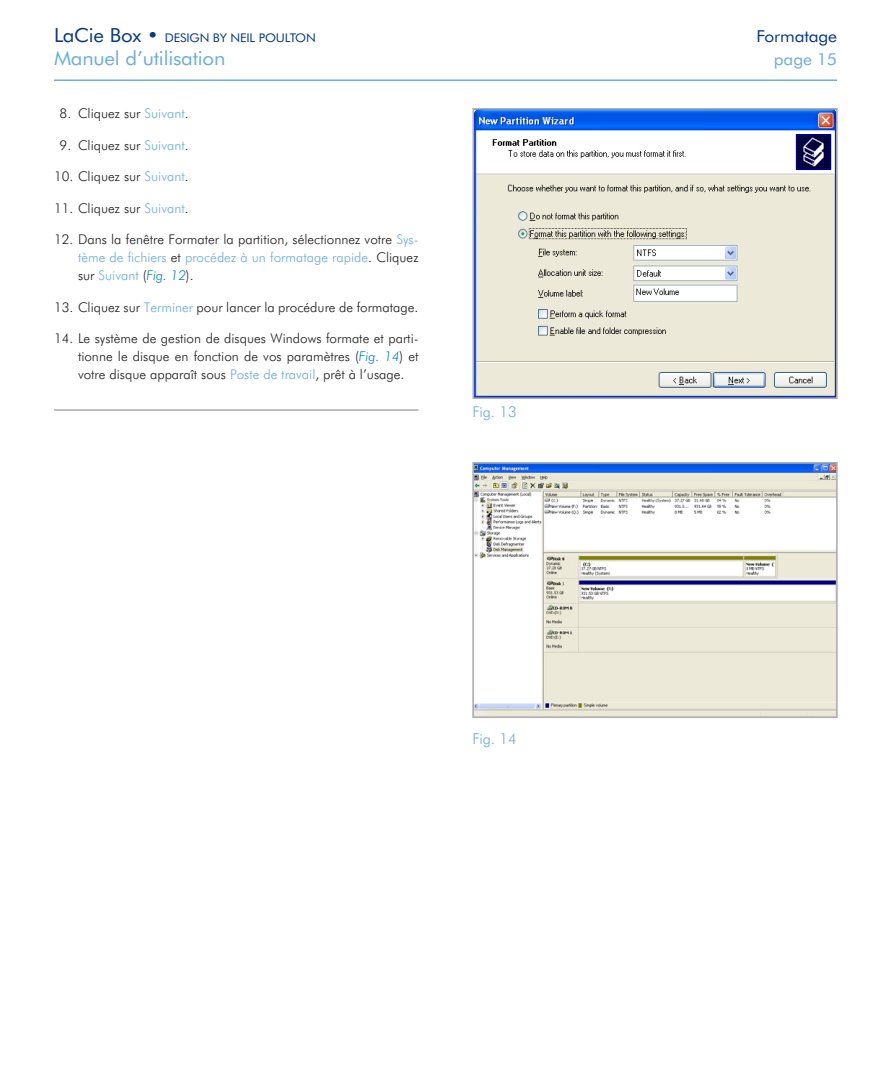
<style>
.page{position:relative;width:891px;height:1080px;background:#fff}
.page>*{position:absolute;margin:0;border:0;box-sizing:border-box;transform-origin:0 0}
.t1{font:19.5px "Futura BT";letter-spacing:-.01em;color:#6caddf;scale:1.05 1}
.t2{font:16.5px "Futura BT";letter-spacing:-.01em;color:#083981;scale:1.05 1}
.t3{font:16.5px "Futura BT";letter-spacing:-.01em;color:#6caddf;scale:1.05 1}
.t4{font:300 15px "Futura BT";color:#6caddf}
.Numbering_123{font:300 13.5px/18px "Futura BT";color:#231f20;text-align:justify}
.t5{font:12px "Futura BT";letter-spacing:-.01em;color:#083981;scale:1.05 1}
.s1{font-size:19.5px}
.s2{color:#6caddf}
.s3{font-style:italic;color:#0082c8}
</style>
<div class="page">
<hr style="left:54px;top:80px;width:783px;height:1px;background:#6caddf">
<svg style="left:472px;top:108px;width:366px;height:291px"></svg>
<hr style="left:54px;top:409px;width:364px;height:2px;background:#a8a9ad">
<svg style="left:472px;top:462px;width:366px;height:256px"></svg>
<p class="t5" style="left:54px;top:30px;width:251px"><span class="s1">LaCie Box •</span> DESIGN BY NEIL POULTON</p>
<p class="t2" style="left:757px;top:26px;width:78px">Formatage</p>
<h1 class="t1" style="left:54px;top:46px;width:165px">Manuel d’utilisation</h1>
<p class="t3" style="left:774px;top:49px;width:62px">page 15</p>
<p class="Numbering_123" style="left:60px;top:104px;width:131px">8. Cliquez sur <span class="s2">Suivant</span>.</p>
<p class="Numbering_123" style="left:60px;top:136px;width:131px">9. Cliquez sur <span class="s2">Suivant</span>.</p>
<p class="Numbering_123" style="left:54px;top:167px;width:136px">10. Cliquez sur <span class="s2">Suivant</span>.</p>
<p class="Numbering_123" style="left:54px;top:199px;width:136px">11. Cliquez sur <span class="s2">Suivant</span>.</p>
<p class="Numbering_123" style="left:78px;top:230px;width:342px;text-indent:-24px">12. Dans la fenêtre Formater la partition, sélectionnez votre <span class="s2">Sys&shy;tème de fichiers</span> et <span class="s2">procédez à un formatage rapide</span>. Cliquez sur <span class="s2">Suivant</span> (<span class="s3">Fig. 12</span>).</p>
<p class="Numbering_123" style="left:54px;top:298px;width:366px">13. Cliquez sur <span class="s2">Terminer</span> pour lancer la procédure de formatage.</p>
<p class="Numbering_123" style="left:78px;top:329px;width:342px;text-indent:-24px">14. Le système de gestion de disques Windows formate et parti&shy;tionne le disque en fonction de vos paramètres (<span class="s3">Fig. 14</span>) et votre disque apparaît sous <span class="s2">Poste de travail</span>, prêt à l’usage.</p>
<p class="t4" style="left:472px;top:402px;width:46px">Fig. 13</p>
<p class="t4" style="left:472px;top:729px;width:46px">Fig. 14</p>
</div>
